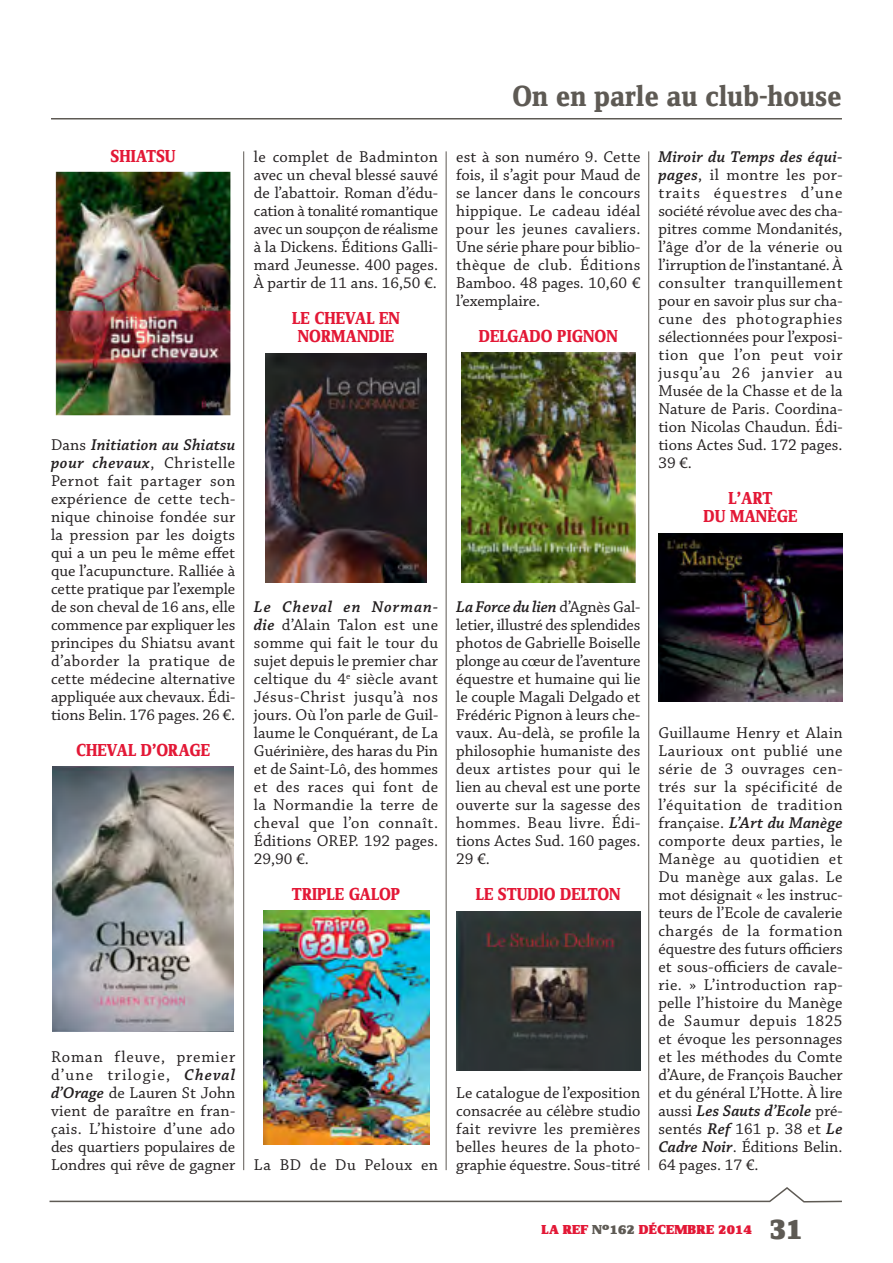
<style>
.page{position:relative;width:893px;height:1263px;background:#fff}
.page>*{position:absolute;margin:0;border:0;box-sizing:border-box;transform-origin:0 0}
.t1{font:30px "Zine Serif Dis Bold Roman Tf";color:#5e5a54}
.t2{font:30px "Zine Serif Dis Black Roman Tf";color:#5e5a54}
.t3{font:18px/18px "Zine Serif Dis Bold Roman Tf";color:#e31836;text-align:center}
.t4{font:16.5px/18px "Chaparral Pro";color:#231f20;text-align:justify}
.t5{font:16.5px "Chaparral Pro";letter-spacing:.035em;color:#231f20}
.t6{font:13.5px "Zine Serif Dis Black Roman Tf";letter-spacing:.01em;color:#e31836;scale:1.1 1}
.s1{font-weight:600;font-style:italic}
.s2{color:#5e5a54}
</style>
<div class="page">
<svg style="left:49px;top:1187px;width:793px;height:16px"></svg>
<hr style="left:51px;top:118px;width:791px;height:1px;background:#5e5a54">
<hr style="left:243px;top:151px;width:1px;height:1019px;background:#5e5a54">
<hr style="left:648px;top:151px;width:1px;height:1019px;background:#5e5a54">
<hr style="left:446px;top:151px;width:1px;height:1019px;background:#5e5a54">
<img style="left:658px;top:533px;width:185px;height:168px">
<img style="left:56px;top:172px;width:174px;height:243px">
<img style="left:53px;top:766px;width:180px;height:266px">
<img style="left:266px;top:353px;width:160px;height:229px">
<img style="left:263px;top:911px;width:166px;height:233px">
<img style="left:461px;top:353px;width:174px;height:229px">
<img style="left:456px;top:912px;width:184px;height:158px">
<p class="t3" style="left:111px;top:148px;width:67px">SHIATSU</p>
<p class="t4" style="left:51px;top:437px;width:186px">Dans <span class="s1">Initiation au Shiatsu pour chevaux</span>, Christelle Pernot fait partager son expérience de cette tech&shy;nique chinoise fondée sur la pression par les doigts qui a un peu le même effet que l’acupuncture. Ralliée à cette pratique par l’exemple de son cheval de 16 ans, elle commence par expliquer les principes du Shiatsu avant d’aborder la pratique de cette médecine alternative appliquée aux chevaux. Édi&shy;tions Belin. 176 pages. 26 €.</p>
<p class="t3" style="left:76px;top:742px;width:136px">CHEVAL D’ORAGE</p>
<p class="t4" style="left:51px;top:1049px;width:186px">Roman fleuve, premier d’une trilogie, <span class="s1">Cheval d’Orage</span> de Lauren St John vient de paraître en fran&shy;çais. L’histoire d’une ado des quartiers populaires de Londres qui rêve de gagner</p>
<p class="t4" style="left:254px;top:149px;width:186px">le complet de Badminton avec un cheval blessé sauvé de l’abattoir. Roman d’édu&shy;cation à tonalité romantique avec un soupçon de réalisme à la Dickens. Éditions Galli&shy;mard Jeunesse. 400 pages.<br>À partir de 11 ans. 16,50 €.</p>
<p class="t3" style="left:292px;top:310px;width:109px">LE CHEVAL EN<br>NORMANDIE</p>
<h1 class="t1" style="left:512px;top:85px;width:331px">On en parle au club-house</h1>
<p class="t4" style="left:456px;top:149px;width:186px">est à son numéro 9. Cette fois, il s’agit pour Maud de se lancer dans le concours hippique. Le cadeau idéal pour les jeunes cavaliers.<br>Une série phare pour biblio&shy;thèque de club. Éditions Bamboo. 48 pages. 10,60 € l’exemplaire.</p>
<p class="t3" style="left:479px;top:328px;width:141px">DELGADO PIGNON</p>
<p class="t4" style="left:658px;top:149px;width:186px"><span class="s1">Miroir du Temps des équi&shy;pages</span>, il montre les por&shy;traits équestres d’une société révolue avec des cha&shy;pitres comme Mondanités, l’âge d’or de la vénerie ou l’irruption de l’instantané. À consulter tranquillement pour en savoir plus sur cha&shy;cune des photographies sélectionnées pour l’exposi&shy;tion que l’on peut voir jusqu’au 26 janvier au Musée de la Chasse et de la Nature de Paris. Coordina&shy;tion Nicolas Chaudun. Édi&shy;tions Actes Sud. 172 pages.<br>39 €.</p>
<p class="t3" style="left:703px;top:490px;width:96px">L’ART<br>DU MANÈGE</p>
<p class="t4" style="left:254px;top:599px;width:186px"><span class="s1">Le Cheval en Norman&shy;die</span> d’Alain Talon est une somme qui fait le tour du sujet depuis le premier char celtique du 4<sup>e</sup> siècle avant Jésus-Christ jusqu’à nos jours. Où l’on parle de Guil&shy;laume le Conquérant, de La Guérinière, des haras du Pin et de Saint-Lô, des hommes et des races qui font de la Normandie la terre de cheval que l’on connaît.<br>Éditions OREP. 192 pages.<br>29,90 €.</p>
<p class="t3" style="left:292px;top:886px;width:110px">TRIPLE GALOP</p>
<p class="t4" style="left:456px;top:599px;width:186px"><span class="s1">La Force du lien</span> d’Agnès Gal&shy;letier, illustré des splendides photos de Gabrielle Boiselle plonge au cœur de l’aventure équestre et humaine qui lie le couple Magali Delgado et Frédéric Pignon à leurs che&shy;vaux. Au-delà, se profile la philosophie humaniste des deux artistes pour qui le lien au cheval est une porte ouverte sur la sagesse des hommes. Beau livre. Édi&shy;tions Actes Sud. 160 pages.<br>29 €.</p>
<p class="t3" style="left:476px;top:886px;width:146px">LE STUDIO DELTON</p>
<p class="t5" style="left:254px;top:1158px;width:186px">La BD de Du Peloux en</p>
<p class="t4" style="left:456px;top:1085px;width:186px">Le catalogue de l’exposition consacrée au célèbre studio fait revivre les premières belles heures de la photo&shy;graphie équestre. Sous-titré</p>
<p class="t4" style="left:658px;top:725px;width:186px">Guillaume Henry et Alain Laurioux ont publié une série de 3 ouvrages cen&shy;trés sur la spécificité de l’équitation de tradition française. <span class="s1">L’Art du Manège </span>comporte deux parties, le Manège au quotidien et Du manège aux galas. Le mot désignait « les instruc&shy;teurs de l’Ecole de cavalerie chargés de la formation équestre des futurs officiers et sous-officiers de cavale&shy;rie. » L’introduction rap&shy;pelle l’histoire du Manège de Saumur depuis 1825 et évoque les personnages et les méthodes du Comte d’Aure, de François Baucher et du général L’Hotte. À lire aussi <span class="s1">Les Sauts d’Ecole</span> pré&shy;sentés <span class="s1">Ref</span> 161 p. 38 et <span class="s1">Le Cadre Noir</span>. Éditions Belin.<br>64 pages. 17 €.</p>
<p class="t6" style="left:542px;top:1225px;width:193px">LA REF <span class="s2">N°162</span> DÉCEMBRE 2014</p>
<h1 class="t2" style="left:769px;top:1219px;width:35px">31</h1>
</div>
